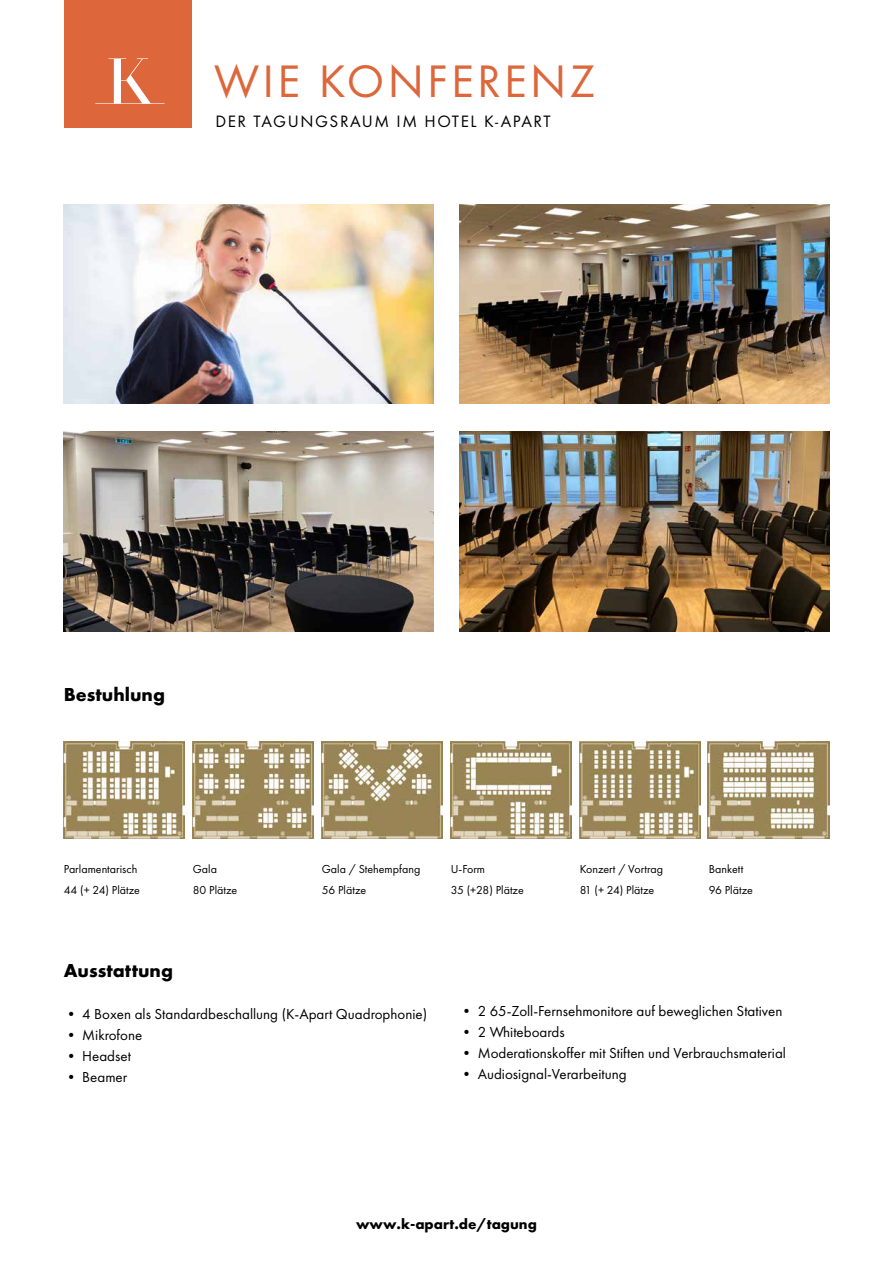
<style>
.page{position:relative;width:893px;height:1263px;background:#fff}
.page>*{position:absolute;margin:0;border:0;box-sizing:border-box;transform-origin:0 0}
.t1{font:47.25px "Futura T";letter-spacing:.07em;color:#dd663b}
.t2{font:700 19.5px "Futura New";color:#000}
.t3{font:17.1px "Futura T";letter-spacing:.09em;color:#000}
.t4{font:15px "Futura New";color:#000}
.t5{font:700 15px "Futura New";color:#000}
.t6{font:12px/21px "Futura New";color:#000}
</style>
<div class="page">
<img style="left:579px;top:742px;width:121px;height:96px">
<img style="left:64px;top:742px;width:121px;height:96px">
<img style="left:450px;top:742px;width:121px;height:96px">
<img style="left:193px;top:742px;width:121px;height:96px">
<img style="left:321px;top:742px;width:122px;height:96px">
<img style="left:708px;top:742px;width:121px;height:96px">
<div style="left:64px;top:0;width:127px;height:128px;background:#dd663b"></div>
<svg style="left:95px;top:58px;width:70px;height:46px"></svg>
<img style="left:64px;top:204px;width:370px;height:200px">
<img style="left:459px;top:204px;width:370px;height:200px">
<img style="left:459px;top:432px;width:370px;height:199px">
<img style="left:64px;top:432px;width:370px;height:199px">
<h1 class="t1" style="left:214px;top:54px;width:382px">WIE KONFERENZ</h1>
<p class="t3" style="left:215px;top:112px;width:337px">DER TAGUNGSRAUM IM HOTEL K-APART</p>
<h2 class="t2" style="left:64px;top:682px;width:103px">Bestuhlung</h2>
<p class="t6" style="left:64px;top:858px;width:78px">Parlamentarisch<br>44 (+ 24) Plätze</p>
<p class="t6" style="left:193px;top:858px;width:46px">Gala<br>80 Plätze</p>
<p class="t6" style="left:322px;top:858px;width:100px">Gala / Stehempfang<br>56 Plätze</p>
<p class="t6" style="left:451px;top:858px;width:75px">U-Form<br>35 (+28) Plätze</p>
<p class="t6" style="left:580px;top:858px;width:85px">Konzert / Vortrag<br>81 (+ 24) Plätze</p>
<p class="t6" style="left:709px;top:858px;width:46px">Bankett<br>96 Plätze</p>
<h2 class="t2" style="left:64px;top:958px;width:111px">Ausstattung</h2>
<p class="t4" style="left:64px;top:1005px;width:365px">• 4 Boxen als Standardbeschallung (K-Apart Quadrophonie)</p>
<p class="t4" style="left:64px;top:1026px;width:80px">• Mikrofone</p>
<p class="t4" style="left:64px;top:1047px;width:69px">• Headset</p>
<p class="t4" style="left:64px;top:1068px;width:65px">• Beamer</p>
<p class="t4" style="left:459px;top:1002px;width:325px">• 2 65-Zoll-Fernsehmonitore auf beweglichen Stativen</p>
<p class="t4" style="left:459px;top:1023px;width:107px">• 2 Whiteboards</p>
<p class="t4" style="left:459px;top:1044px;width:328px">• Moderationskoffer mit Stiften und Verbrauchsmaterial</p>
<p class="t4" style="left:459px;top:1065px;width:169px">• Audiosignal-Verarbeitung</p>
<p class="t5" style="left:356px;top:1214px;width:182px">www.k-apart.de/tagung</p>
</div>
